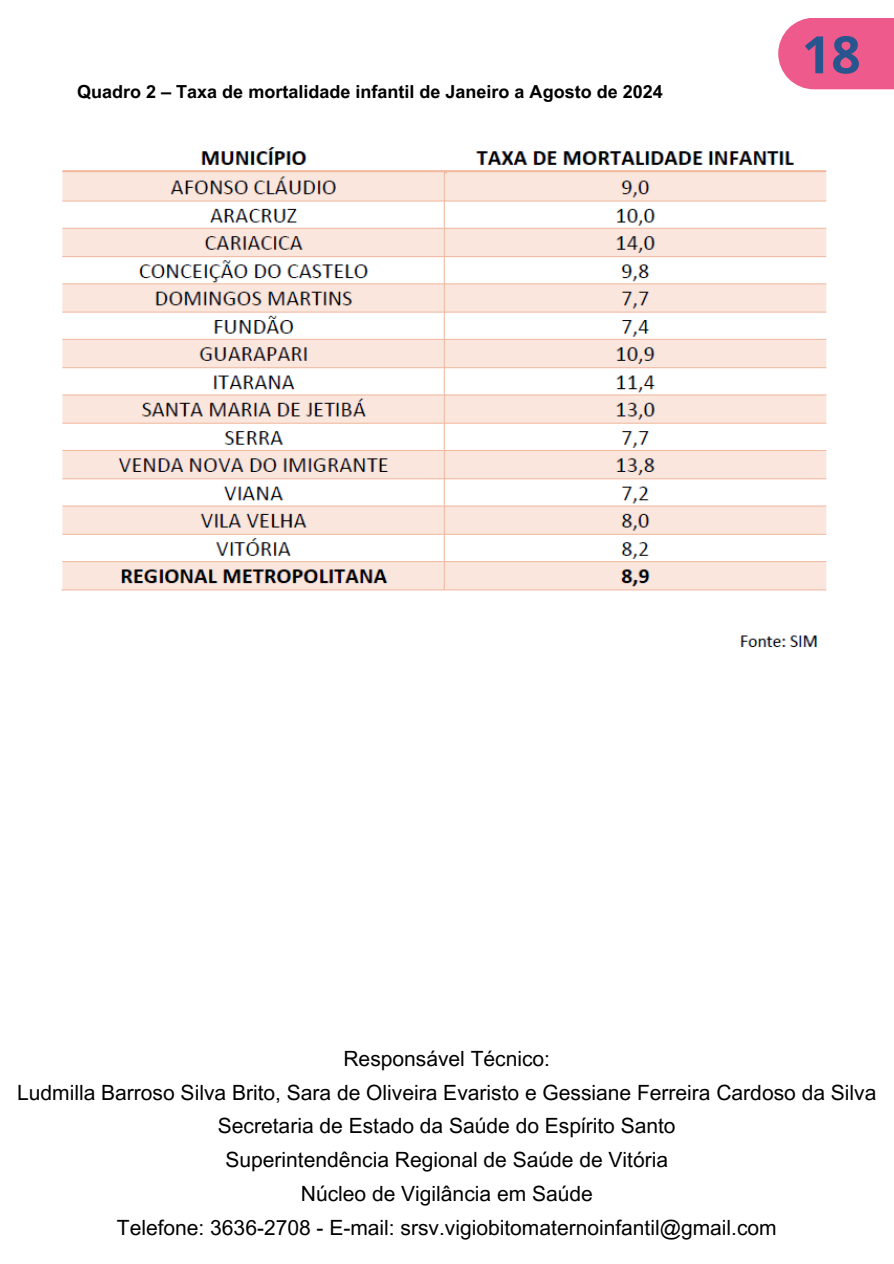
<style>
.page{position:relative;width:894px;height:1264px;background:#fff}
.page>*{position:absolute;margin:0;border:0;box-sizing:border-box;transform-origin:0 0}
.t1{font:700 51.6px "Open Sans";color:#28558e}
.t2{font:21px/33.8px "Arial MT Pro";color:#000;text-align:center}
.t3{font:700 18px "Arial MT Pro";color:#000}
</style>
<div class="page">
<div style="left:778px;top:18px;width:115px;height:71px;background:#ee5a8c"></div>
<img style="left:61px;top:147px;width:766px;height:501px">
<p class="t3" style="left:77px;top:85px;width:587px">Quadro 2 – Taxa de mortalidade infantil de Janeiro a Agosto de 2024</p>
<p class="t1" style="left:801px;top:18px;width:60px">18</p>
<h1 class="t2" style="left:17px;top:1044px;width:860px">Responsável Técnico:<br>Ludmilla Barroso Silva Brito, Sara de Oliveira Evaristo e Gessiane Ferreira Cardoso da Silva Secretaria de Estado da Saúde do Espírito Santo<br>Superintendência Regional de Saúde de Vitória<br>Núcleo de Vigilância em Saúde<br>Telefone: 3636-2708 - E-mail: srsv.vigiobitomaternoinfantil@gmail.com</h1>
</div>
